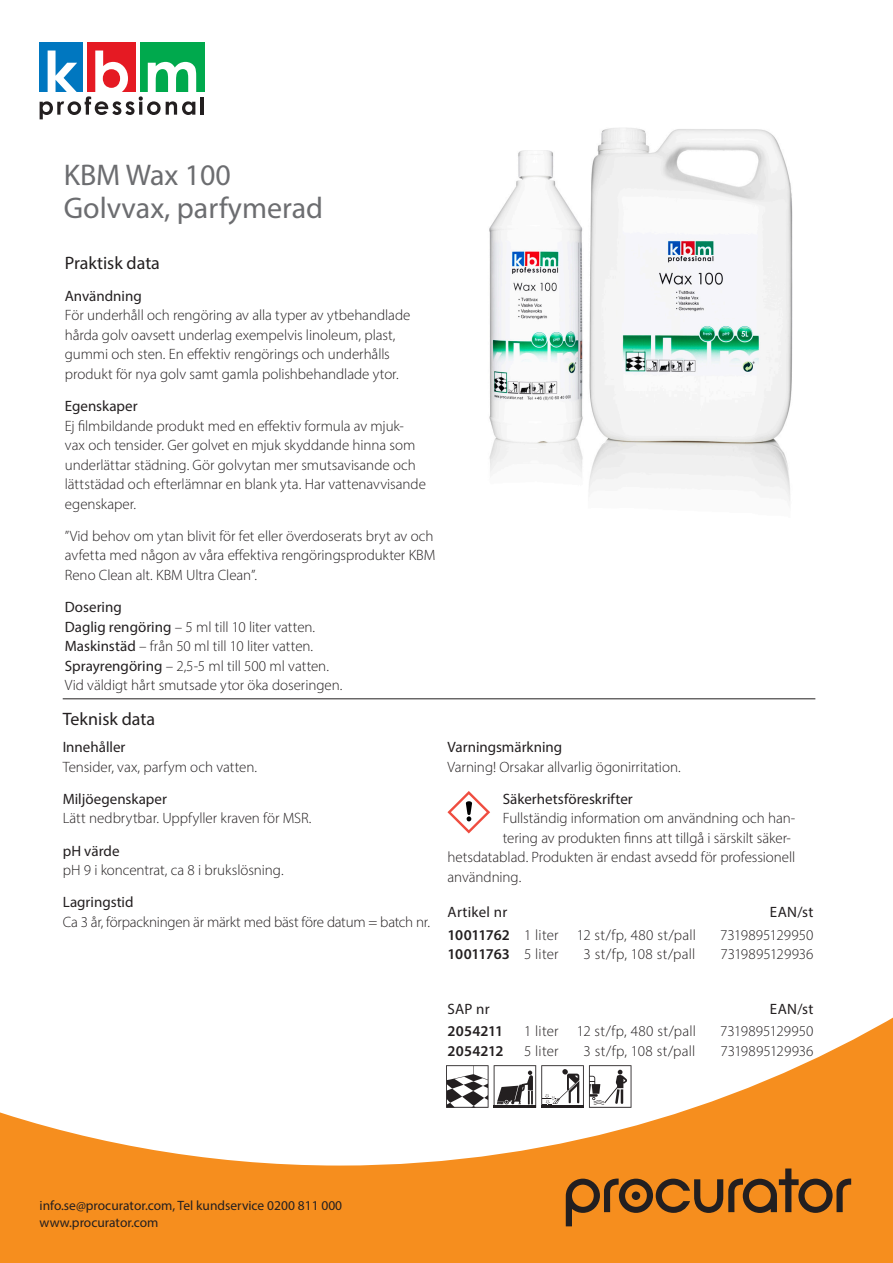
<style>
.page{position:relative;width:893px;height:1263px;background:#fff}
.page>*{position:absolute;margin:0;border:0;box-sizing:border-box;transform-origin:0 0}
.Rubrik_1{font:30px "Myriad Pro";color:#6c6d70}
.Rubrik_2{font:18px "Myriad Pro";color:#231f20}
.Brödtext{font:300 15px/19.5px "Myriad Pro";letter-spacing:-.005em;color:#231f20}
.Rubrik_3{font:300 15px/19.5px "Myriad Pro";color:#231f20}
.Rubrik_3-2{font:15px "Myriad Pro";color:#231f20}
.Rubrik_3-3{font:300 15px "Myriad Pro";letter-spacing:.02em;color:#231f20}
.Rubrik_3-4{font:300 15px "Myriad Pro";letter-spacing:.025em;color:#231f20}
.t1{font:600 15px "Myriad Pro";letter-spacing:-.005em;color:#231f20}
.t2{font:13.5px "Myriad Pro";color:#231f20}
.s1{font-weight:400}
.s2{font-weight:600}
.s3{font-weight:300}
</style>
<div class="page">
<svg style="left:0;top:1017px;width:893px;height:246px;fill:#f68e1e"></svg>
<svg style="left:566px;top:1168px;width:285px;height:58px;background:#be701e"></svg>
<div style="left:40px;top:43px;width:43px;height:49px;background:#0077c0"></div>
<div style="left:140px;top:43px;width:64px;height:49px;background:#00a94d"></div>
<div style="left:87px;top:43px;width:49px;height:49px;background:#e51a23"></div>
<svg style="left:40px;top:51px;width:156px;height:68px"></svg>
<hr style="left:201px;top:97px;width:3px;height:18px;background:#231f20">
<svg style="left:494px;top:1065px;width:137px;height:43px"></svg>
<svg style="left:446px;top:1065px;width:42px;height:43px"></svg>
<svg style="left:448px;top:791px;width:42px;height:42px"></svg>
<hr style="left:63px;top:698px;width:752px;height:1px;background:#231f20">
<img style="left:489px;top:150px;width:94px;height:324px">
<img style="left:589px;top:128px;width:204px;height:374px">
<p class="Rubrik_1" style="left:64px;top:156px;width:169px">KBM Wax 100</p>
<p class="Rubrik_1" style="left:64px;top:189px;width:261px">Golvvax, parfymerad</p>
<p class="Rubrik_2" style="left:65px;top:251px;width:97px">Praktisk data</p>
<p class="Rubrik_3-2" style="left:65px;top:287px;width:78px">Användning</p>
<p class="Brödtext" style="left:65px;top:305px;width:347px">För underhåll och rengöring av alla typer av ytbehandlade</p>
<p class="Brödtext" style="left:65px;top:325px;width:332px">hårda golv oavsett underlag exempelvis linoleum, plast,</p>
<p class="Brödtext" style="left:65px;top:344px;width:327px">gummi och sten. En effektiv rengörings och underhålls</p>
<p class="Brödtext" style="left:65px;top:364px;width:335px">produkt för nya golv samt gamla polishbehandlade ytor.</p>
<p class="Rubrik_3" style="left:65px;top:396px;width:363px"><span class="s1">Egenskaper<br></span>Ej filmbildande produkt med en effektiv formula av mjuk&shy;vax och tensider. Ger golvet en mjuk skyddande hinna som underlättar städning. Gör golvytan mer smutsavisande och lättstädad och efterlämnar en blank yta. Har vattenavvisande egenskaper.</p>
<p class="Rubrik_3" style="left:65px;top:526px;width:372px">”Vid behov om ytan blivit för fet eller överdoserats bryt av och avfetta med någon av våra effektiva rengöringsprodukter KBM<br>Reno Clean alt. KBM Ultra Clean”.</p>
<p class="Rubrik_3-2" style="left:65px;top:598px;width:58px">Dosering</p>
<p class="Brödtext" style="left:65px;top:617px;width:252px"><span class="s1">Daglig rengöring</span> – 5 ml till 10 liter vatten.</p>
<p class="Brödtext" style="left:65px;top:636px;width:250px"><span class="s1">Maskinstäd</span> – från 50 ml till 10 liter vatten.</p>
<p class="Brödtext" style="left:65px;top:656px;width:279px"><span class="s1">Sprayrengöring</span> – 2,5-5 ml till 500 ml vatten.<br>Vid väldigt hårt smutsade ytor öka doseringen.</p>
<p class="Rubrik_2" style="left:63px;top:707px;width:94px">Teknisk data</p>
<p class="Rubrik_3-2" style="left:63px;top:738px;width:64px">Innehåller</p>
<p class="Brödtext" style="left:63px;top:757px;width:196px">Tensider, vax, parfym och vatten.</p>
<p class="Rubrik_3-2" style="left:63px;top:789px;width:106px">Miljöegenskaper</p>
<p class="Brödtext" style="left:63px;top:808px;width:250px">Lätt nedbrytbar. Uppfyller kraven för MSR.</p>
<p class="Rubrik_3-2" style="left:63px;top:841px;width:58px">pH värde</p>
<p class="Brödtext" style="left:63px;top:860px;width:222px">pH 9 i koncentrat, ca 8 i brukslösning.</p>
<p class="Rubrik_3-2" style="left:63px;top:893px;width:72px">Lagringstid</p>
<p class="Brödtext" style="left:63px;top:912px;width:369px">Ca 3 år, förpackningen är märkt med bäst före datum = batch nr.</p>
<p class="Rubrik_3-2" style="left:448px;top:738px;width:116px">Varningsmärkning</p>
<p class="Brödtext" style="left:448px;top:757px;width:235px">Varning! Orsakar allvarlig ögonirritation.</p>
<p class="Rubrik_3-2" style="left:503px;top:789px;width:131px">Säkerhetsföreskrifter</p>
<p class="Brödtext" style="left:503px;top:808px;width:294px">Fullständig information om användning och han-</p>
<p class="Brödtext" style="left:503px;top:828px;width:290px">tering av produkten finns att tillgå i särskilt säker-</p>
<p class="Brödtext" style="left:448px;top:847px;width:349px">hetsdatablad. Produkten är endast avsedd för professionell</p>
<p class="Brödtext" style="left:448px;top:867px;width:75px">användning.</p>
<p class="Rubrik_3-2" style="left:448px;top:903px;width:61px">Artikel nr</p>
<p class="Rubrik_3-2" style="left:770px;top:903px;width:45px">EAN/st</p>
<p class="Rubrik_3-3" style="left:448px;top:925px;width:250px"><span class="s2">10011762</span> 1 liter 12 st/fp, 480 st/pall</p>
<p class="Rubrik_3" style="left:720px;top:925px;width:95px">7319895129950</p>
<p class="t1" style="left:448px;top:944px;width:113px">10011763 <span class="s3">5 liter</span></p>
<p class="Rubrik_3-4" style="left:584px;top:945px;width:113px">3 st/fp, 108 st/pall</p>
<p class="Rubrik_3" style="left:720px;top:944px;width:95px">7319895129936</p>
<p class="Rubrik_3-2" style="left:448px;top:999px;width:44px">SAP nr</p>
<p class="Rubrik_3-2" style="left:770px;top:999px;width:45px">EAN/st</p>
<p class="t1" style="left:448px;top:1022px;width:57px">2054211</p>
<p class="Rubrik_3-3" style="left:524px;top:1022px;width:173px">1 liter 12 st/fp, 480 st/pall</p>
<p class="Rubrik_3" style="left:720px;top:1021px;width:95px">7319895129950</p>
<p class="t1" style="left:448px;top:1041px;width:58px">2054212</p>
<p class="Rubrik_3" style="left:524px;top:1041px;width:36px">5 liter</p>
<p class="Rubrik_3-4" style="left:584px;top:1042px;width:113px">3 st/fp, 108 st/pall</p>
<p class="Rubrik_3" style="left:720px;top:1041px;width:95px">7319895129936</p>
<p class="t2" style="left:40px;top:1197px;width:304px">info.se@procurator.com, Tel kundservice 0200 811 000</p>
<p class="t2" style="left:40px;top:1214px;width:120px">www.procurator.com</p>
</div>
